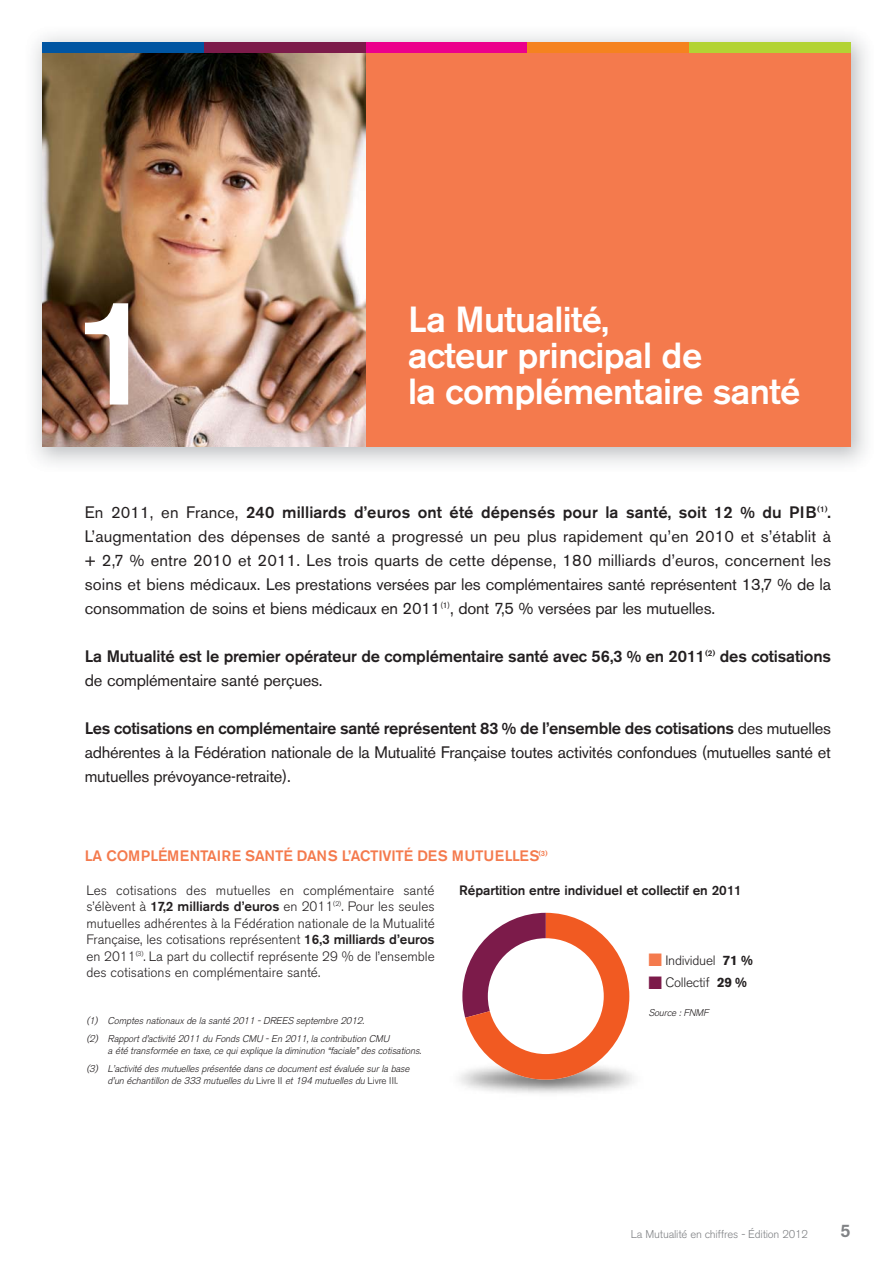
<style>
.page{position:relative;width:893px;height:1263px;background:#fff}
.page>*{position:absolute;margin:0;border:0;box-sizing:border-box;transform-origin:0 0}
.t1{font:500 150px "Akzidenz Grotesk BE";color:#fff}
.t2{font:500 36px/36px "Akzidenz Grotesk BE";letter-spacing:-.015em;color:#fff}
.t3{font:500 18px "Akzidenz Grotesk BE";color:#808285}
.t4{font:16.5px/24px "Akzidenz Grotesk BE";letter-spacing:-.01em;color:#231f20;text-align:justify}
.t5{font:500 16.5px/24px "Akzidenz Grotesk BE";letter-spacing:-.01em;color:#231f20}
.t6{font:500 15px "Akzidenz Grotesk BE";letter-spacing:-.01em;color:#f47a4d}
.t7{font:300 13.5px/16.5px "Akzidenz Grotesk BE";color:#231f20;text-align:justify}
.t8{font:500 13.5px "Akzidenz Grotesk BE";letter-spacing:-.005em;color:#231f20}
.t9{font:300 13.5px "Akzidenz Grotesk BE";letter-spacing:-.02em;color:#231f20}
.t10{font:300 11.25px "Akzidenz Grotesk BE";letter-spacing:-.02em;color:#808285}
.t11{font:italic 300 9.75px/18px "Akzidenz Grotesk BE";color:#231f20}
.s1{font-weight:500}
.s2{font-weight:400}
.s3{font-style:normal}
.s4{color:#f47a4d}
.s5{font-weight:700}
.s6{color:#7c1b4a}
</style>
<div class="page">
<img style="left:34px;top:35px;width:832px;height:429px">
<img style="left:42px;top:53px;width:323px;height:394px">
<svg style="left:462px;top:913px;width:167px;height:167px"></svg>
<div style="left:488px;top:938px;width:115px;height:116px;background:#fff;border-radius:50%"></div>
<div style="left:365px;top:43px;width:485px;height:404px;background:#f47a4d"></div>
<div style="left:42px;top:43px;width:162px;height:10px;background:#0055a2"></div>
<div style="left:204px;top:43px;width:161px;height:10px;background:#7c1b4a"></div>
<div style="left:365px;top:43px;width:162px;height:10px;background:#ec008c"></div>
<div style="left:689px;top:43px;width:161px;height:10px;background:#b3d334"></div>
<div style="left:527px;top:43px;width:162px;height:10px;background:#f5821f"></div>
<h1 class="t1" style="left:74px;top:299px;width:86px">1</h1>
<h2 class="t2" style="left:408px;top:305px;width:393px">La Mutualité,<br>acteur principal de<br>la complémentaire santé</h2>
<p class="t4" style="left:85px;top:502px;width:747px">En 2011, en France, <span class="s1">240 milliards d’euros ont été dépensés pour la santé, soit 12 % du PIB</span><sup>(1)</sup><span class="s1">.<br></span>L’augmentation des dépenses de santé a progressé un peu plus rapidement qu’en 2010 et s’établit à + 2,7 % entre 2010 et 2011. Les trois quarts de cette dépense, 180 milliards d’euros, concernent les soins et biens médicaux. Les prestations versées par les complémentaires santé représentent 13,7 % de la consommation de soins et biens médicaux en 2011<sup>(1)</sup>, dont 7,5 % versées par les mutuelles.</p>
<p class="t5" style="left:85px;top:645px;width:747px">La Mutualité est le premier opérateur de complémentaire santé avec 56,3 % en 2011<sup>(2)</sup> des cotisations <span class="s2">de complémentaire santé perçues.</span></p>
<p class="t4" style="left:85px;top:718px;width:747px"><span class="s1">Les cotisations en complémentaire santé représentent 83 % de l’ensemble des cotisations</span> des mutuelles adhérentes à la Fédération nationale de la Mutualité Française toutes activités confondues (mutuelles santé et mutuelles prévoyance-retraite).</p>
<p class="t6" style="left:85px;top:851px;width:464px">LA COMPLÉMENTAIRE SANTÉ DANS L’ACTIVITÉ DES MUTUELLES<sup>(3)</sup></p>
<p class="t7" style="left:86px;top:883px;width:350px">Les cotisations des mutuelles en complémentaire santé s’élèvent à <span class="s1">17,2 milliards d’euros</span> en 2011<sup>(2)</sup>. Pour les seules mutuelles adhérentes à la Fédération nationale de la Mutualité Française, les cotisations représentent <span class="s1">16,3 milliards d’euros </span>en 2011<sup>(3)</sup>. La part du collectif représente 29 % de l’ensemble des cotisations en complémentaire santé.</p>
<p class="t11" style="left:86px;top:1012px;width:306px">(1) Comptes nationaux de la santé 2011 -DREES septembre 2012.<br>(2) Rapportd’activité 2011 du Fonds CMU -En 2011,la contribution CMU</p>
<p class="t11" style="left:86px;top:1042px;width:338px;text-indent:21px">a été transformée en taxe,ce quiexplique la diminution “faciale”des cotisations. (3) L’activité des mutuelles présentée dans ce documentestévaluée surla base</p>
<p class="t11" style="left:108px;top:1072px;width:294px">d’un échantillon de 333 mutuelles du <span class="s3">L i v r e I I</span> et194 mutuelles du <span class="s3">L i v r e I I I</span> .</p>
<p class="t8" style="left:459px;top:885px;width:284px">Répartition entre individuel et collectif en 2011</p>
<p class="t9" style="left:648px;top:955px;width:106px"><span class="s4">■</span> Individuel <span class="s5">71 %</span></p>
<p class="t9" style="left:648px;top:978px;width:100px"><span class="s6">■</span> Collectif <span class="s5">29 %</span></p>
<p class="t11" style="left:648px;top:1005px;width:64px">Source :FNMF</p>
<p class="t10" style="left:631px;top:1230px;width:179px">La Mutualité en chiffres - Édition 2012</p>
<p class="t3" style="left:840px;top:1225px;width:12px">5</p>
</div>
